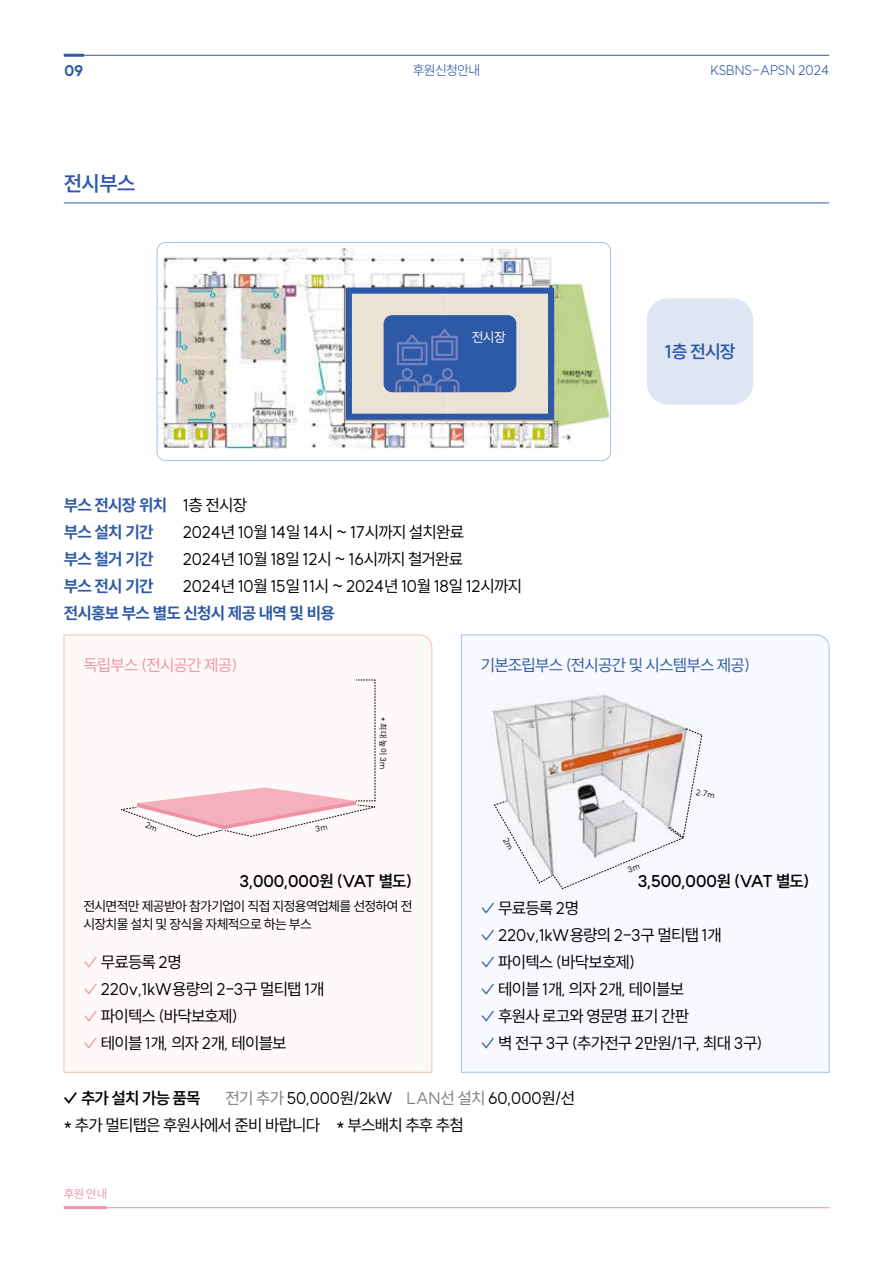
<style>
.page{position:relative;width:893px;height:1263px;background:#fff}
.page>*{position:absolute;margin:0;border:0;box-sizing:border-box;transform-origin:0 0}
.t1{font:600 21px "SUIT";color:#2e59a7}
.t2{font:600 18px "SUIT";color:#2e59a7}
.t3{font:16.5px/27px "SUIT";letter-spacing:-.05em;color:#000}
.t4{font:16.5px "SUIT";letter-spacing:-.005em;color:#000}
.t5{font:700 16.5px/27px "SUIT";letter-spacing:-.045em;color:#2e59a7}
.t6{font:600 16.5px "SUIT";letter-spacing:-.005em;color:#000}
.t7{font:16.5px "SUIT";letter-spacing:-.05em;color:#2e59a7}
.t8{font:16.5px "SUIT";letter-spacing:-.05em;color:#f091a5}
.t9{font:600 16.5px "SUIT";letter-spacing:-.025em;color:#000}
.t10{font:800 15px "SUIT";color:#2e59a7}
.t11{font:13.5px/18px "SUIT";letter-spacing:-.05em;color:#000}
.t12{font:300 13.5px "SUIT";color:#2e59a7}
.t13{font:300 13.5px "SUIT";letter-spacing:-.025em;color:#2e59a7}
.t14{font:13.5px "SUIT";color:#fff}
.t15{font:12px "SUIT";color:#f091a5}
.t16{font:8.25px "SUIT";color:#000}
.s1{font-weight:400;color:#000}
.s2{color:#f091a5}
.s3{color:#2e59a7}
.s4{color:#7d7d7d}
</style>
<div class="page">
<hr style="left:64px;top:55px;width:765px;height:1px;background:#2e59a7">
<hr style="left:64px;top:1207px;width:765px;height:1px;background:#f091a5">
<hr style="left:64px;top:54px;width:20px;height:3px;background:#2e59a7">
<hr style="left:64px;top:1206px;width:43px;height:3px;background:#f091a5">
<svg style="left:64px;top:634px;width:368px;height:439px"></svg>
<hr style="left:64px;top:203px;width:765px;height:1px;background:#2e59a7">
<svg style="left:461px;top:634px;width:369px;height:439px"></svg>
<img style="left:484px;top:690px;width:214px;height:195px">
<div style="left:647px;top:298px;width:106px;height:107px;background:#dee6f4;border-radius:21px"></div>
<img style="left:159px;top:249px;width:450px;height:199px">
<div style="left:157px;top:242px;width:454px;height:219px;border:1px solid #a2c3e7;border-radius:9px"></div>
<div style="left:349px;top:291px;width:202px;height:126px;background:#ebe2d6"></div>
<div style="left:346px;top:288px;width:208px;height:132px;border:6px solid #2e59a7"></div>
<div style="left:384px;top:315px;width:132px;height:77px;background:#2e59a7;border-radius:9px"></div>
<svg style="left:395px;top:329px;width:65px;height:63px"></svg>
<svg style="left:119px;top:679px;width:259px;height:158px"></svg>
<svg style="left:494px;top:728px;width:208px;height:161px"></svg>
<p class="t10" style="left:64px;top:63px;width:20px">09</p>
<p class="t13" style="left:413px;top:63px;width:69px">후원신청안내</p>
<p class="t12" style="left:710px;top:63px;width:120px">KSBNS-APSN 2024</p>
<p class="t1" style="left:64px;top:172px;width:73px">전시부스</p>
<p class="t14" style="left:472px;top:330px;width:36px">전시장</p>
<p class="t5" style="left:64px;top:492px;width:185px">부스 전시장 위치 <span class="s1">1층 전시장 </span>부스 설치 기간</p>
<p class="t4" style="left:183px;top:523px;width:283px">2024년 10월 14일 14시 ~ 17시까지 설치완료</p>
<p class="t2" style="left:665px;top:342px;width:73px">1층 전시장</p>
<p class="t5" style="left:64px;top:546px;width:91px">부스 철거 기간</p>
<p class="t4" style="left:183px;top:550px;width:282px">2024년 10월 18일 12시 ~ 16시까지 철거완료</p>
<p class="t5" style="left:64px;top:573px;width:91px">부스 전시 기간</p>
<p class="t4" style="left:183px;top:577px;width:341px">2024년 10월 15일 11시 ~ 2024년 10월 18일 12시까지</p>
<p class="t5" style="left:64px;top:600px;width:272px">전시홍보 부스 별도 신청시 제공 내역 및 비용</p>
<p class="t7" style="left:481px;top:656px;width:271px">기본조립부스 (전시공간 및 시스템부스 제공)</p>
<p class="t8" style="left:83px;top:656px;width:156px">독립부스 (전시공간 제공)</p>
<p class="t16" style="left:387px;top:717px;width:54px;rotate:90deg">* 최대 높이 3m</p>
<p class="t6" style="left:240px;top:872px;width:174px">3,000,000원 (VAT 별도)</p>
<p class="t11" style="left:83px;top:897px;width:331px">전시면적만 제공받아 참가기업이 직접 지정용역업체를 선정하여 전 시장치물 설치 및 장식을 자체적으로 하는 부스</p>
<p class="t3" style="left:83px;top:949px;width:100px"><span class="s2">✓</span> 무료등록 2명</p>
<p class="t4" style="left:83px;top:980px;width:243px"><span class="s2">✓</span> 220v,1kW용량의 2-3구 멀티탭 1개</p>
<p class="t3" style="left:83px;top:1003px;width:156px"><span class="s2">✓</span> 파이텍스 (바닥보호제)</p>
<p class="t3" style="left:83px;top:1030px;width:205px"><span class="s2">✓</span> 테이블 1개, 의자 2개, 테이블보</p>
<p class="t16" style="left:697px;top:787px;width:20px;rotate:10deg">2.7m</p>
<p class="t6" style="left:638px;top:872px;width:174px">3,500,000원 (VAT 별도)</p>
<p class="t3" style="left:481px;top:895px;width:100px"><span class="s3">✓</span> 무료등록 2명</p>
<p class="t4" style="left:481px;top:926px;width:243px"><span class="s3">✓</span> 220v,1kW용량의 2-3구 멀티탭 1개</p>
<p class="t3" style="left:481px;top:949px;width:156px"><span class="s3">✓</span> 파이텍스 (바닥보호제)</p>
<p class="t3" style="left:481px;top:976px;width:205px"><span class="s3">✓</span> 테이블 1개, 의자 2개, 테이블보</p>
<p class="t3" style="left:481px;top:1003px;width:210px"><span class="s3">✓</span> 후원사 로고와 영문명 표기 간판</p>
<p class="t3" style="left:481px;top:1030px;width:283px"><span class="s3">✓</span> 벽 전구 3구 (추가전구 2만원/1구, 최대 3구)</p>
<p class="t9" style="left:64px;top:1089px;width:139px">✓ 추가 설치 가능 품목</p>
<p class="t3" style="left:64px;top:1085px;width:513px;text-indent:162px"><span class="s4">전기 추가</span> 50,000원/2kW <span class="s4">LAN선 설치</span> 60,000원/선 * 추가 멀티탭은 후원사에서 준비 바랍니다 * 부스배치 추후 추첨</p>
<p class="t15" style="left:64px;top:1187px;width:45px">후원 안내</p>
</div>
